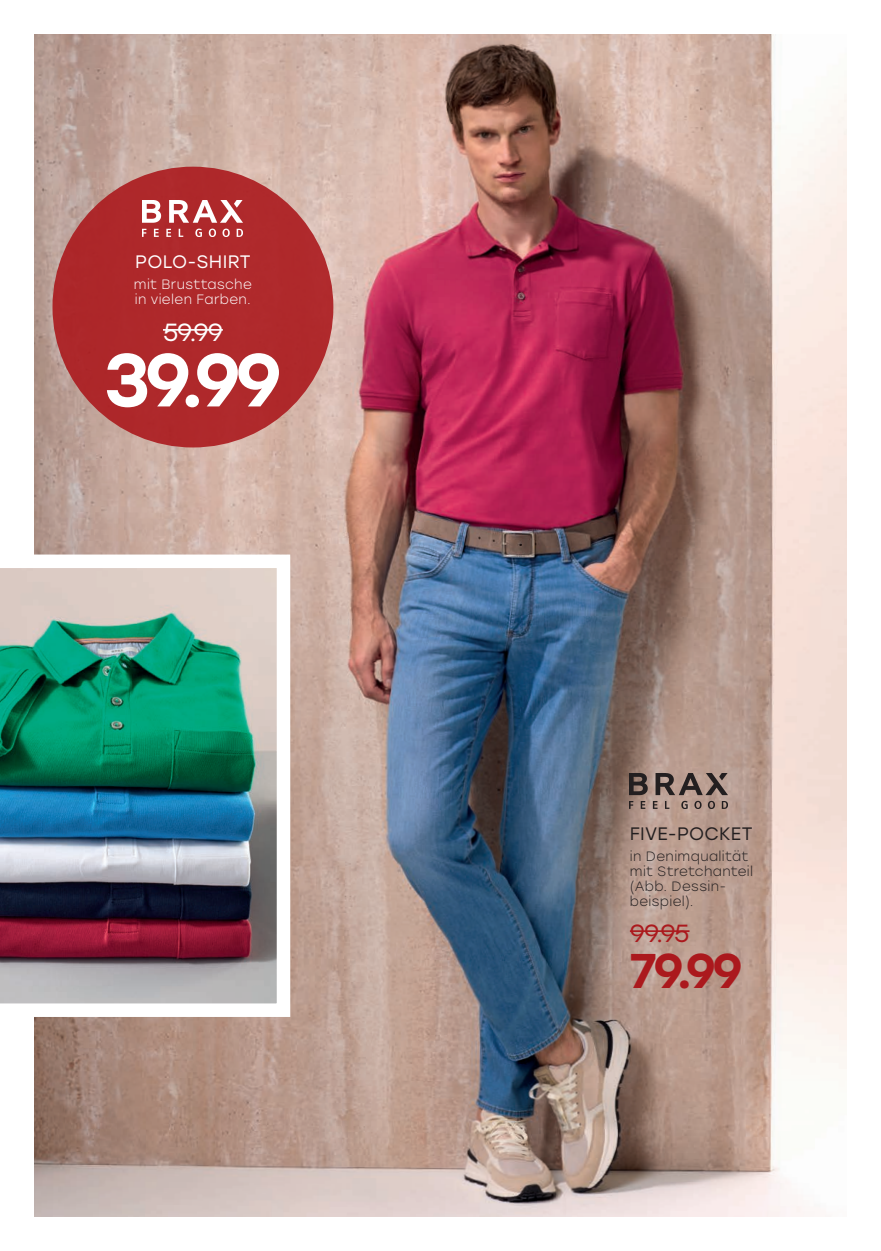
<style>
.page{position:relative;width:881px;height:1251px;background:#fff}
.page>*{position:absolute;margin:0;border:0;box-sizing:border-box;transform-origin:0 0}
.t1{font:500 74.85px "Stolzl";color:#fff}
.t2{font:500 48.6px "Stolzl";color:#ab191d}
.t3{font:24.75px "Stolzl";color:#fff}
.t4{font:24.75px "Stolzl";color:#ab191d}
.t5{font:18px "Stolzl";letter-spacing:.005em;color:#231f20}
.t6{font:18px "Stolzl";letter-spacing:.015em;color:#fff}
.t7{font:300 13.5px/15px "Stolzl";letter-spacing:.025em;color:#231f20}
.t8{font:300 13.5px/15px "Stolzl";letter-spacing:.025em;color:#fff}
</style>
<div class="page">
<img style="left:34px;top:34px;width:812px;height:1182px">
<svg style="left:0;top:554px;width:290px;height:462px"></svg>
<div style="left:52px;top:167px;width:281px;height:280px;background:#ae282b;border-radius:50%"></div>
<hr style="left:163px;top:329px;width:60px;height:1px;background:#fff">
<img style="left:143px;top:200px;width:100px;height:36px">
<hr style="left:629px;top:930px;width:60px;height:1px;background:#ab191d">
<img style="left:629px;top:773px;width:98px;height:35px">
<h3 class="t6" style="left:135px;top:249px;width:117px">POLO-SHIRT</h3>
<p class="t8" style="left:134px;top:276px;width:119px">mit Brusttasche in vielen Farben.</p>
<h3 class="t3" style="left:163px;top:315px;width:61px">59.99</h3>
<h1 class="t1" style="left:104px;top:326px;width:179px">39.99</h1>
<h3 class="t5" style="left:629px;top:820px;width:124px">FIVE-POCKET</h3>
<p class="t7" style="left:629px;top:848px;width:125px">in Denimqualität mit Stretchanteil (Abb. Dessin&shy;beispiel).</p>
<h3 class="t4" style="left:629px;top:915px;width:61px">99.95</h3>
<h2 class="t2" style="left:629px;top:936px;width:114px">79.99</h2>
</div>
